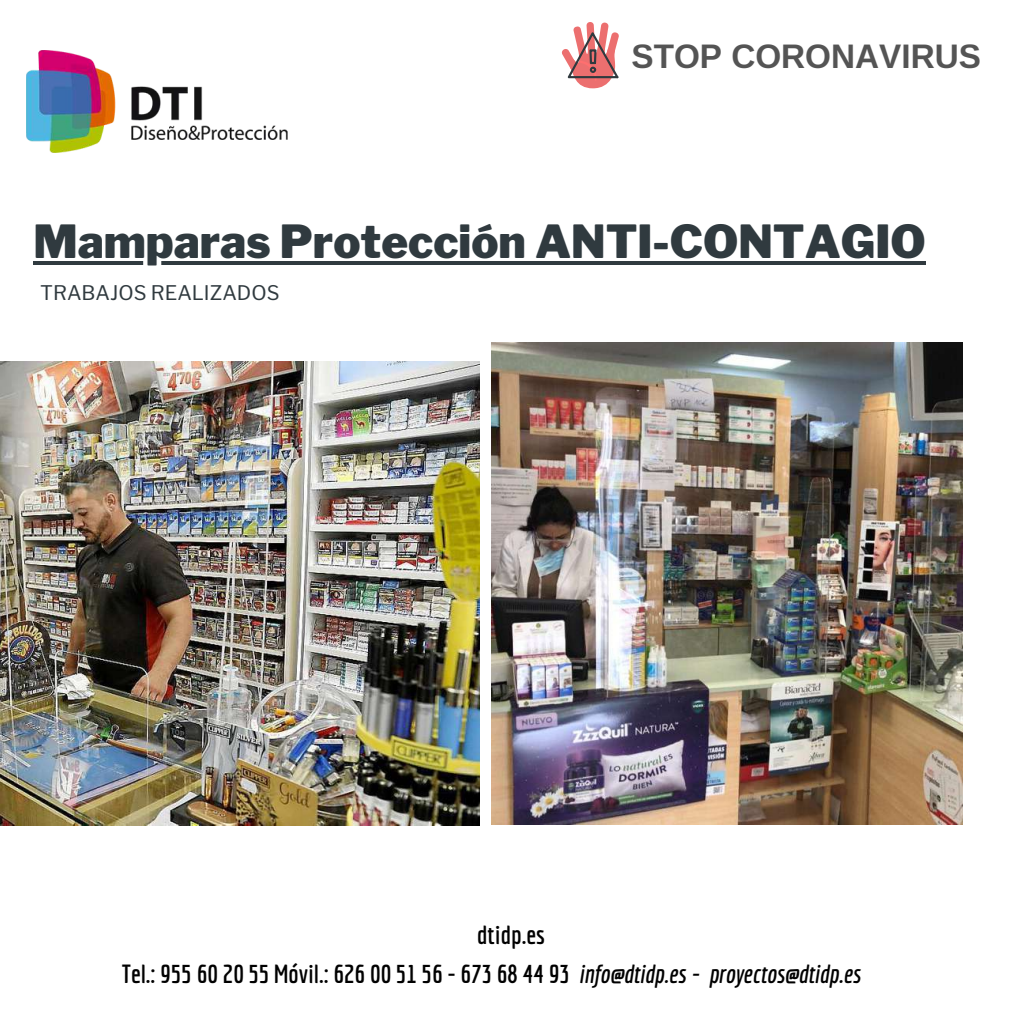
<style>
.page{position:relative;width:1013px;height:1013px;background:#fff}
.page>*{position:absolute;margin:0;border:0;box-sizing:border-box;transform-origin:0 0}
.t1{font:900 45.25px "Libre Franklin";color:#303a3f}
.t2{font:700 33.25px "Libra Sans";color:#545454}
.t3{font:700 25.62px "Economica";color:#000}
.t4{font:20px "Libre Franklin";color:#303a3f}
.s1{font-style:italic}
</style>
<div class="page">
<svg style="left:561px;top:22px;width:58px;height:66px"></svg>
<img style="left:26px;top:50px;width:262px;height:103px">
<img style="left:491px;top:342px;width:471px;height:482px">
<img style="left:0;top:362px;width:479px;height:463px">
<hr style="left:34px;top:261px;width:891px;height:3px;background:#303a3f">
<p class="t2" style="left:631px;top:38px;width:351px">STOP CORONAVIRUS</p>
<h1 class="t1" style="left:34px;top:214px;width:893px">Mamparas Protección ANTI-CONTAGIO</h1>
<p class="t4" style="left:40px;top:281px;width:241px">TRABAJOS REALIZADOS</p>
<p class="t3" style="left:477px;top:919px;width:69px">dtidp.es</p>
<p class="t3" style="left:122px;top:958px;width:740px">Tel.: 955 60 20 55 Móvil.: 626 00 51 56 - 673 68 44 93 <span class="s1">info@dtidp.es - proyectos@dtidp.es</span></p>
</div>
